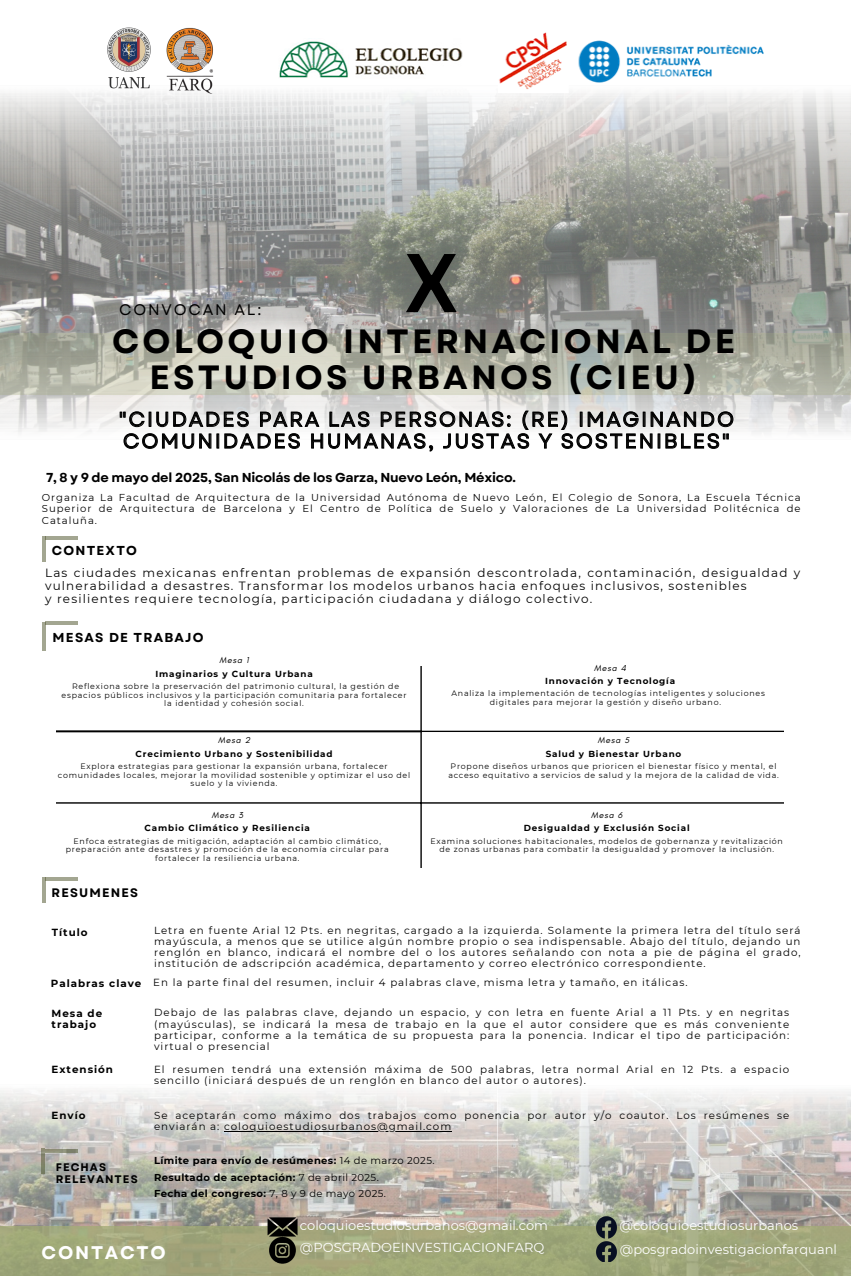
<style>
.page{position:relative;width:851px;height:1276px;background:#fff}
.page>*{position:absolute;margin:0;border:0;box-sizing:border-box;transform-origin:0 0}
.t1{font:700 81.5px "Canva Sans";color:#000}
.t2{font:700 33.6px/36.8px "Garet";letter-spacing:.095em;color:#000;text-align:center}
.t3{font:20.3px/21.8px "Garet";letter-spacing:.095em;color:#000}
.t4{font:700 18.3px "Garet";letter-spacing:.095em;color:#fff}
.t5{font:15.3px "Garet";letter-spacing:.12em;color:#000}
.t6{font:13px "Montserrat";color:#fff}
.t7{font:700 13px "Garet";letter-spacing:-.015em;color:#000}
.t8{font:700 13px "Garet";letter-spacing:.095em;color:#000}
.t9{font:700 12.3px "Garet";letter-spacing:.095em;color:#000}
.t10{font:12px/12.8px "Montserrat";letter-spacing:.095em;color:#000}
.t11{font:700 11px/11.8px "Garet";letter-spacing:.095em;color:#000}
.t12{font:10.3px/11.2px "Montserrat";letter-spacing:.095em;color:#000;text-align:justify}
.t13{font:700 10.3px/11.2px "Montserrat";letter-spacing:.095em;color:#000}
.t14{font:10px/11.2px "Montserrat";letter-spacing:.095em;color:#000;text-align:justify}
.t15{font:700 10px "Montserrat";letter-spacing:.035em;color:#000}
.t16{font:700 8.8px "Montserrat";letter-spacing:.095em;color:#000}
.t17{font:italic 8.8px "Glacial Indifference";letter-spacing:.095em;color:#000}
.t18{font:7.9px/8.5px "Montserrat";letter-spacing:.095em;color:#000;text-align:center}
.s1{font-weight:400}
</style>
<div class="page">
<img style="left:0;top:397px;width:850px;height:36px">
<img style="left:0;top:92px;width:850px;height:305px">
<img style="left:0;top:1090px;width:850px;height:136px">
<img style="left:499px;top:32px;width:265px;height:58px">
<hr style="left:420px;top:661px;width:1px;height:215px;background:#000">
<hr style="left:421px;top:731px;width:370px;height:1px;background:#000">
<hr style="left:52px;top:802px;width:737px;height:1px;background:#000">
<hr style="left:50px;top:730px;width:371px;height:2px;background:#000">
<div style="left:35px;top:868px;width:787px;height:10px;background:#fff"></div>
<hr style="left:45px;top:877px;width:33px;height:4px;background:#a3a691">
<hr style="left:42px;top:877px;width:3px;height:26px;background:#525831">
<div style="left:46px;top:656px;width:738px;height:10px;background:#fff"></div>
<div style="left:784px;top:656px;width:16px;height:233px;background:#fff"></div>
<div style="left:49px;top:663px;width:7px;height:210px;background:#fff"></div>
<div style="left:0;top:1226px;width:850px;height:50px;background:#a2aa75"></div>
<img style="left:595px;top:1216px;width:23px;height:23px">
<svg style="left:267px;top:1217px;width:30px;height:17px"></svg>
<hr style="left:45px;top:622px;width:33px;height:3px;background:#525831">
<hr style="left:42px;top:621px;width:3px;height:29px;background:#525831">
<hr style="left:45px;top:536px;width:33px;height:3px;background:#525831">
<hr style="left:42px;top:536px;width:3px;height:25px;background:#525831">
<svg style="left:45px;top:1148px;width:33px;height:4px"></svg>
<hr style="left:42px;top:1148px;width:3px;height:26px;background:#525831">
<img style="left:279px;top:41px;width:184px;height:37px">
<img style="left:107px;top:27px;width:44px;height:62px">
<img style="left:161px;top:27px;width:58px;height:71px">
<img style="left:595px;top:1241px;width:23px;height:20px">
<svg style="left:120px;top:410px;width:613px;height:42px"></svg>
<hr style="left:224px;top:1131px;width:111px;height:1px;background:#000">
<hr style="left:335px;top:1131px;width:117px;height:1px;background:#000">
<img style="left:267px;top:1234px;width:30px;height:30px">
<p class="t5" style="left:119px;top:299px;width:144px">CONVOCAN AL:</p>
<p class="t1" style="left:405px;top:225px;width:54px">X</p>
<p class="t2" style="left:112px;top:323px;width:624px">COLOQUIO INTERNACIONAL DE<br>ESTUDIOS URBANOS (CIEU)</p>
<h1 class="t3" style="left:119px;top:408px;width:616px">"CIUDADES PARA LAS PERSONAS: (RE) IMAGINANDO<br>COMUNIDADES HUMANAS, JUSTAS Y SOSTENIBLES"</h1>
<p class="t7" style="left:46px;top:467px;width:471px">7, 8 y 9 de mayo del 2025, San Nicolás de los Garza, Nuevo León, México.</p>
<p class="t14" style="left:42px;top:492px;width:760px">Organiza La Facultad de Arquitectura de la Universidad Autónoma de Nuevo León, El Colegio de Sonora, La Escuela Técnica Superior de Arquitectura de Barcelona y El Centro de Política de Suelo y Valoraciones de La Universidad Politécnica de Cataluña.</p>
<p class="t8" style="left:52px;top:541px;width:87px">CONTEXTO</p>
<h3 class="t10" style="left:45px;top:566px;width:756px">Las ciudades mexicanas enfrentan problemas de expansión descontrolada, contaminación, desigualdad y vulnerabilidad a desastres. Transformar los modelos urbanos hacia enfoques inclusivos, sostenibles</h3>
<p class="t10" style="left:45px;top:592px;width:548px">y resilientes requiere tecnología, participación ciudadana y diálogo colectivo.</p>
<p class="t8" style="left:53px;top:628px;width:153px">MESAS DE TRABAJO</p>
<p class="t17" style="left:219px;top:655px;width:31px">Mesa 1</p>
<p class="t16" style="left:155px;top:668px;width:159px">Imaginarios y Cultura Urbana</p>
<p class="t18" style="left:62px;top:682px;width:346px">Reflexiona sobre la preservación del patrimonio cultural, la gestión de espacios públicos inclusivos y la participación comunitaria para fortalecer la identidad y cohesión social.</p>
<p class="t17" style="left:218px;top:735px;width:34px">Mesa 2</p>
<p class="t16" style="left:136px;top:748px;width:198px">Crecimiento Urbano y Sostenibilidad</p>
<p class="t18" style="left:58px;top:762px;width:354px">Explora estrategias para gestionar la expansión urbana, fortalecer comunidades locales, mejorar la movilidad sostenible y optimizar el uso del suelo y la vivienda.</p>
<p class="t17" style="left:212px;top:809px;width:33px">Mesa 3</p>
<p class="t16" style="left:145px;top:823px;width:167px">Cambio Climático y Resiliencia</p>
<p class="t18" style="left:66px;top:837px;width:324px">Enfoca estrategias de mitigación, adaptación al cambio climático, preparación ante desastres y promoción de la economía circular para fortalecer la resiliencia urbana.</p>
<p class="t9" style="left:52px;top:884px;width:88px">RESUMENES</p>
<p class="t17" style="left:594px;top:662px;width:33px">Mesa 4</p>
<p class="t16" style="left:545px;top:675px;width:131px">Innovación y Tecnología</p>
<p class="t18" style="left:489px;top:689px;width:277px;text-align:left;text-indent:-38px">Analiza la implementación de tecnologías inteligentes y soluciones digitales para mejorar la gestión y diseño urbano.</p>
<p class="t17" style="left:597px;top:735px;width:33px">Mesa 5</p>
<p class="t16" style="left:545px;top:748px;width:137px">Salud y Bienestar Urbano</p>
<h5 class="t18" style="left:448px;top:762px;width:332px;text-align:left">Propone diseños urbanos que prioricen el bienestar físico y mental, el acceso equitativo a servicios de salud y la mejora de la calidad de vida.</h5>
<p class="t17" style="left:591px;top:809px;width:33px">Mesa 6</p>
<p class="t16" style="left:524px;top:823px;width:167px">Desigualdad y Exclusión Social</p>
<p class="t18" style="left:430px;top:837px;width:354px">Examina soluciones habitacionales, modelos de gobernanza y revitalización de zonas urbanas para combatir la desigualdad y promover la inclusión.</p>
<h5 class="t13" style="left:52px;top:926px;width:37px">Título</h5>
<p class="t13" style="left:51px;top:977px;width:92px">Palabras clave</p>
<p class="t13" style="left:52px;top:1007px;width:52px">Mesa de trabajo</p>
<h5 class="t12" style="left:154px;top:924px;width:648px">Letra en fuente Arial 12 Pts. en negritas, cargado a la izquierda. Solamente la primera letra del título será mayúscula, a menos que se utilice algún nombre propio o sea indispensable. Abajo del título, dejando un renglón en blanco, indicará el nombre del o los autores señalando con nota a pie de página el grado, institución de adscripción académica, departamento y correo electrónico correspondiente.</h5>
<p class="t12" style="left:153px;top:977px;width:535px">En la parte final del resumen, incluir 4 palabras clave, misma letra y tamaño, en itálicas.</p>
<p class="t12" style="left:154px;top:1007px;width:636px">Debajo de las palabras clave, dejando un espacio, y con letra en fuente Arial a 11 Pts. y en negritas (mayúsculas), se indicará la mesa de trabajo en la que el autor considere que es más conveniente participar, conforme a la temática de su propuesta para la ponencia. Indicar el tipo de participación: virtual o presencial</p>
<p class="t13" style="left:52px;top:1064px;width:63px">Extensión</p>
<p class="t12" style="left:154px;top:1063px;width:636px">El resumen tendrá una extensión máxima de 500 palabras, letra normal Arial en 12 Pts. a espacio sencillo (iniciará después de un renglón en blanco del autor o autores).</p>
<p class="t13" style="left:52px;top:1110px;width:35px">Envío</p>
<p class="t12" style="left:154px;top:1109px;width:636px">Se aceptarán como máximo dos trabajos como ponencia por autor y/o coautor. Los resúmenes se enviarán a:</p>
<p class="t12" style="left:224px;top:1121px;width:229px">coloquioestudiosurbanos@gmail.com</p>
<h4 class="t11" style="left:56px;top:1161px;width:83px">FECHAS<br>RELEVANTES</h4>
<p class="t15" style="left:154px;top:1154px;width:282px">Límite para envío de resúmenes: <span class="s1">14 de marzo 2025.</span></p>
<p class="t15" style="left:154px;top:1171px;width:226px">Resultado de aceptación: <span class="s1">7 de abril 2025.</span></p>
<p class="t15" style="left:154px;top:1187px;width:233px">Fecha del congreso: <span class="s1">7, 8 y 9 de mayo 2025.</span></p>
<p class="t6" style="left:300px;top:1218px;width:249px">coloquioestudiosurbanos@gmail.com</p>
<p class="t6" style="left:619px;top:1218px;width:180px">@coloquioestudiosurbanos</p>
<p class="t4" style="left:42px;top:1239px;width:125px">CONTACTO</p>
<p class="t6" style="left:300px;top:1240px;width:246px">@POSGRADOEINVESTIGACIONFARQ</p>
<p class="t6" style="left:620px;top:1241px;width:218px">@posgradoinvestigacionfarquanl</p>
</div>
